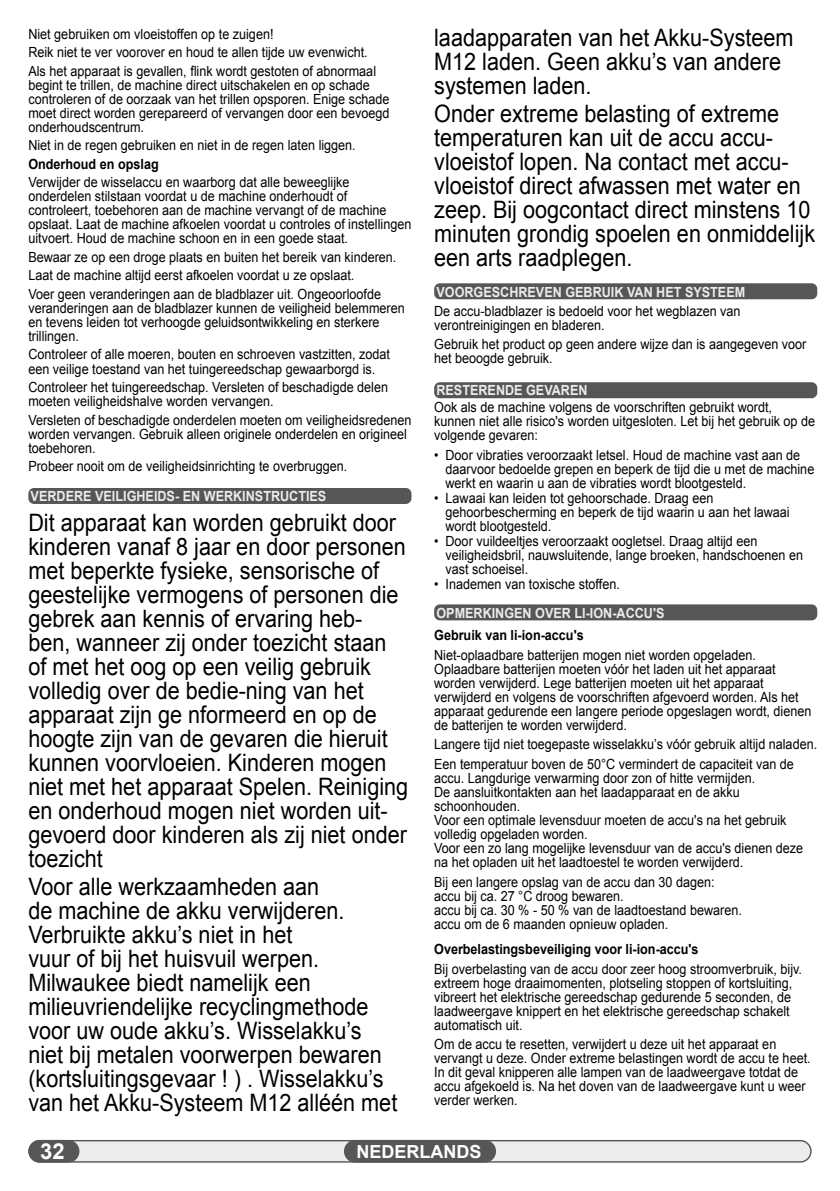
<style>
.page{position:relative;width:840px;height:1191px;background:#fff}
.page>*{position:absolute;margin:0;border:0;box-sizing:border-box;transform-origin:0 0}
.t1{font:24px/24px "Arial";color:#000;scale:.9 1}
.t2{font:700 22px "Arial";color:#fff}
.t3{font:700 18px "Arial";color:#fff}
.t4{font:14px/14px "Arial";color:#000;scale:.9 1}
.t5{font:700 14px "Arial";color:#ececec;scale:.9 1}
.t6{font:700 14px "Arial";color:#000;scale:.9 1}
</style>
<div class="page">
<div style="left:29px;top:1140px;width:781px;height:21px;background:#ececec;border-radius:11px"></div>
<div style="left:28px;top:1140px;width:783px;height:22px;border:1px solid #565656;border-radius:11px"></div>
<div style="left:28px;top:1140px;width:51px;height:22px;background:#565656;border-radius:11px"></div>
<div style="left:28px;top:488px;width:383px;height:16px;background:#565656;border-radius:6px"></div>
<div style="left:434px;top:283px;width:382px;height:16px;background:#565656;border-radius:6px"></div>
<div style="left:434px;top:382px;width:382px;height:16px;background:#565656;border-radius:6px"></div>
<div style="left:434px;top:604px;width:382px;height:16px;background:#565656;border-radius:6px"></div>
<div style="left:344px;top:1140px;width:151px;height:22px;background:#565656;border-radius:11px"></div>
<h1 class="t1" style="left:434px;top:26px;width:400px">laadapparaten van het Akku-Systeem<br>M12 laden. Geen akku’s van andere systemen laden.</h1>
<p class="t1" style="left:434px;top:102px;width:424px">Onder extreme belasting of extreme temperaturen kan uit de accu accu&shy;vloeistof lopen. Na contact met accu&shy;vloeistof direct afwassen met water en zeep. Bij oogcontact direct minstens 10 minuten grondig spoelen en onmiddelijk een arts raadplegen.</p>
<p class="t5" style="left:436px;top:282px;width:344px">VOORGESCHREVEN GEBRUIK VAN HET SYSTEEM</p>
<p class="t4" style="left:434px;top:304px;width:342px">De accu-bladblazer is bedoeld voor het wegblazen van verontreinigingen en bladeren.</p>
<p class="t4" style="left:434px;top:337px;width:415px">Gebruik het product op geen andere wijze dan is aangegeven voor het beoogde gebruik.</p>
<p class="t5" style="left:436px;top:381px;width:169px">RESTERENDE GEVAREN</p>
<p class="t4" style="left:434px;top:400px;width:424px">Ook als de machine volgens de voorschriften gebruikt wordt, kunnen niet alle risico's worden uitgesloten. Let bij het gebruik op de volgende gevaren:</p>
<p class="t4" style="left:445px;top:448px;width:411px;text-indent:-11px">• Door vibraties veroorzaakt letsel. Houd de machine vast aan de daarvoor bedoelde grepen en beperk de tijd die u met de machine werkt en waarin u aan de vibraties wordt blootgesteld.</p>
<p class="t4" style="left:445px;top:491px;width:384px;text-indent:-11px">• Lawaai kan leiden tot gehoorschade. Draag een gehoorbescherming en beperk de tijd waarin u aan het lawaai wordt blootgesteld.</p>
<p class="t4" style="left:445px;top:534px;width:398px;text-indent:-11px">• Door vuildeeltjes veroorzaakt oogletsel. Draag altijd een veiligheidsbril, nauwsluitende, lange broeken, handschoenen en vast schoeisel.</p>
<p class="t4" style="left:434px;top:577px;width:208px">• Inademen van toxische stoffen.</p>
<p class="t5" style="left:436px;top:603px;width:255px">OPMERKINGEN OVER LI-ION-ACCU'S</p>
<p class="t6" style="left:434px;top:626px;width:167px">Gebruik van li-ion-accu's</p>
<p class="t4" style="left:434px;top:648px;width:420px">Niet-oplaadbare batterijen mogen niet worden opgeladen.<br>Oplaadbare batterijen moeten vóór het laden uit het apparaat worden verwijderd. Lege batterijen moeten uit het apparaat verwijderd en volgens de voorschriften afgevoerd worden. Als het apparaat gedurende een langere periode opgeslagen wordt, dienen de batterijen te worden verwijderd.</p>
<p class="t4" style="left:434px;top:735px;width:427px;line-height:19.6px">Langere tijd niet toegepaste wisselakku’s vóór gebruik altijd naladen.<br>Een temperatuur boven de 50°C vermindert de capaciteit van de</p>
<p class="t4" style="left:434px;top:771px;width:411px">accu. Langdurige verwarming door zon of hitte vermijden.<br>De aansluitkontakten aan het laadapparaat en de akku schoonhouden.<br>Voor een optimale levensduur moeten de accu's na het gebruik volledig opgeladen worden.<br>Voor een zo lang mogelijke levensduur van de accu's dienen deze na het opladen uit het laadtoestel te worden verwijderd.</p>
<p class="t4" style="left:434px;top:875px;width:343px">Bij een langere opslag van de accu dan 30 dagen: accu bij ca. 27 °C droog bewaren.<br>accu bij ca. 30 % - 50 % van de laadtoestand bewaren. accu om de 6 maanden opnieuw opladen.</p>
<p class="t6" style="left:434px;top:940px;width:295px">Overbelastingsbeveiliging voor li-ion-accu's</p>
<p class="t4" style="left:434px;top:962px;width:410px">Bij overbelasting van de accu door zeer hoog stroomverbruik, bijv. extreem hoge draaimomenten, plotseling stoppen of kortsluiting, vibreert het elektrische gereedschap gedurende 5 seconden, de laadweergave knippert en het elektrische gereedschap schakelt automatisch uit.</p>
<p class="t4" style="left:434px;top:1037px;width:419px">Om de accu te resetten, verwijdert u deze uit het apparaat en vervangt u deze. Onder extreme belastingen wordt de accu te heet.<br>In dit geval knipperen alle lampen van de laadweergave totdat de accu afgekoeld is. Na het doven van de laadweergave kunt u weer verder werken.</p>
<p class="t3" style="left:356px;top:1139px;width:126px">NEDERLANDS</p>
<p class="t4" style="left:28px;top:24px;width:387px;line-height:18.6px">Niet gebruiken om vloeistoffen op te zuigen!<br>Reik niet te ver voorover en houd te allen tijde uw evenwicht.<br>Als het apparaat is gevallen, flink wordt gestoten of abnormaal</p>
<p class="t4" style="left:28px;top:78px;width:402px">begint te trillen, de machine direct uitschakelen en op schade controleren of de oorzaak van het trillen opsporen. Enige schade moet direct worden gerepareerd of vervangen door een bevoegd onderhoudscentrum.</p>
<p class="t4" style="left:28px;top:138px;width:365px">Niet in de regen gebruiken en niet in de regen laten liggen.</p>
<p class="t6" style="left:28px;top:155px;width:146px">Onderhoud en opslag</p>
<p class="t4" style="left:28px;top:175px;width:427px">Verwijder de wisselaccu en waarborg dat alle beweeglijke onderdelen stilstaan voordat u de machine onderhoudt of controleert, toebehoren aan de machine vervangt of de machine opslaat. Laat de machine afkoelen voordat u controles of instellingen uitvoert. Houd de machine schoon en in een goede staat.</p>
<p class="t4" style="left:28px;top:248px;width:410px;line-height:18.6px">Bewaar ze op een droge plaats en buiten het bereik van kinderen.<br>Laat de machine altijd eerst afkoelen voordat u ze opslaat.<br>Voer geen veranderingen aan de bladblazer uit. Ongeoorloofde</p>
<p class="t4" style="left:28px;top:301px;width:419px">veranderingen aan de bladblazer kunnen de veiligheid belemmeren en tevens leiden tot verhoogde geluidsontwikkeling en sterkere trillingen.</p>
<p class="t4" style="left:28px;top:348px;width:403px">Controleer of alle moeren, bouten en schroeven vastzitten, zodat een veilige toestand van het tuingereedschap gewaarborgd is.</p>
<p class="t4" style="left:28px;top:380px;width:401px">Controleer het tuingereedschap. Versleten of beschadigde delen moeten veiligheidshalve worden vervangen.</p>
<p class="t4" style="left:28px;top:413px;width:427px">Versleten of beschadigde onderdelen moeten om veiligheidsredenen worden vervangen. Gebruik alleen originele onderdelen en origineel toebehoren.</p>
<p class="t4" style="left:28px;top:459px;width:356px">Probeer nooit om de veiligheidsinrichting te overbruggen.</p>
<p class="t5" style="left:31px;top:487px;width:330px">VERDERE VEILIGHEIDS- EN WERKINSTRUCTIES</p>
<p class="t1" style="left:28px;top:510px;width:423px">Dit apparaat kan worden gebruikt door kinderen vanaf 8 jaar en door personen met beperkte fysieke, sensorische of geestelijke vermogens of personen die gebrek aan kennis of ervaring heb&shy;ben, wanneer zij onder toezicht staan of met het oog op een veilig gebruik volledig over de bedie-ning van het apparaat zijn ge nformeerd en op de hoogte zijn van de gevaren die hieruit kunnen voorvloeien. Kinderen mogen niet met het apparaat Spelen. Reiniging en onderhoud mogen niet worden uit&shy;gevoerd door kinderen als zij niet onder toezicht</p>
<p class="t1" style="left:28px;top:875px;width:411px">Voor alle werkzaamheden aan<br>de machine de akku verwijderen.<br>Verbruikte akku’s niet in het<br>vuur of bij het huisvuil werpen.<br>Milwaukee biedt namelijk een milieuvriendelijke recyclingmethode voor uw oude akku’s. Wisselakku’s niet bij metalen voorwerpen bewaren (kortsluitingsgevaar ! ) . Wisselakku’s van het Akku-Systeem M12 alléén met</p>
<h2 class="t2" style="left:40px;top:1137px;width:26px">32</h2>
</div>
